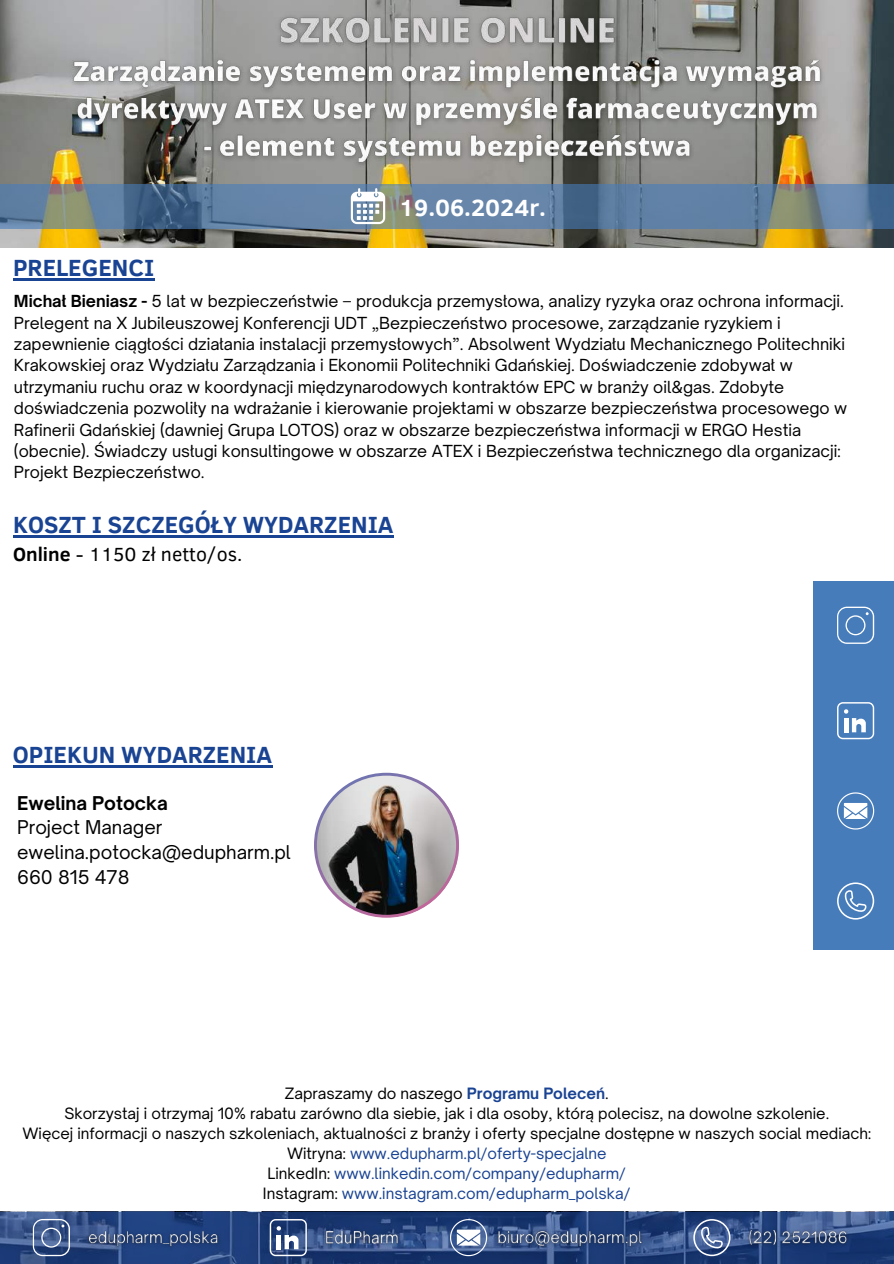
<style>
.page{position:relative;width:894px;height:1264px;background:#fff}
.page>*{position:absolute;margin:0;border:0;box-sizing:border-box;transform-origin:0 0}
.t1{font:700 24px "Clear Sans";color:#194393}
.t2{font:700 24px "Clear Sans";color:#fff}
.t3{font:19.5px "Clear Sans";color:#000}
.t4{font:18.15px/24.8px "Open Sauce One";color:#000}
.t5{font:700 18.15px "Open Sauce One";color:#000}
.t6{font:15.9px/21.3px "Open Sauce One";color:#000}
.t7{font:15px/20px "Open Sauce One";color:#000;text-align:center}
.s1{font-weight:700}
.s2{font-weight:700;color:#194393}
.s3{color:#194393}
</style>
<div class="page">
<svg style="left:0;top:1211px;width:893px;height:52px;background:#27437b"></svg>
<svg style="left:269px;top:1218px;width:38px;height:38px"></svg>
<svg style="left:450px;top:1218px;width:37px;height:38px"></svg>
<svg style="left:693px;top:1218px;width:37px;height:38px"></svg>
<svg style="left:33px;top:1218px;width:37px;height:37px"></svg>
<img style="left:0;top:0;width:893px;height:247px">
<svg style="left:0;top:184px;width:893px;height:44px;background:#627e99"></svg>
<svg style="left:351px;top:188px;width:34px;height:36px"></svg>
<img style="left:314px;top:772px;width:145px;height:145px">
<div style="left:813px;top:581px;width:80px;height:368px;background:#477cbb"></div>
<img style="left:82px;top:1224px;width:142px;height:29px">
<img style="left:318px;top:1223px;width:87px;height:28px">
<img style="left:491px;top:1224px;width:157px;height:29px">
<img style="left:742px;top:1223px;width:111px;height:28px">
<hr style="left:13px;top:535px;width:380px;height:2px;background:#194393">
<hr style="left:13px;top:278px;width:141px;height:2px;background:#194393">
<hr style="left:13px;top:765px;width:259px;height:2px;background:#194393">
<img style="left:63px;top:5px;width:766px;height:169px">
<svg style="left:837px;top:606px;width:36px;height:37px"></svg>
<svg style="left:837px;top:702px;width:36px;height:37px"></svg>
<svg style="left:837px;top:792px;width:36px;height:37px"></svg>
<svg style="left:837px;top:882px;width:36px;height:37px"></svg>
<h1 class="t2" style="left:399px;top:190px;width:148px">19.06.2024r.</h1>
<h1 class="t1" style="left:13px;top:250px;width:143px">PRELEGENCI</h1>
<p class="t6" style="left:14px;top:290px;width:834px"><span class="s1">Michał Bieniasz -</span> 5 lat w bezpieczeństwie – produkcja przemysłowa, analizy ryzyka oraz ochrona informacji.<br>Prelegent na X Jubileuszowej Konferencji UDT „Bezpieczeństwo procesowe, zarządzanie ryzykiem i zapewnienie ciągłości działania instalacji przemysłowych”. Absolwent Wydziału Mechanicznego Politechniki Krakowskiej oraz Wydziału Zarządzania i Ekonomii Politechniki Gdańskiej. Doświadczenie zdobywał w utrzymaniu ruchu oraz w koordynacji międzynarodowych kontraktów EPC w branży oil&amp;gas. Zdobyte doświadczenia pozwoliły na wdrażanie i kierowanie projektami w obszarze bezpieczeństwa procesowego w Rafinerii Gdańskiej (dawniej Grupa LOTOS) oraz w obszarze bezpieczeństwa informacji w ERGO Hestia (obecnie). Świadczy usługi konsultingowe w obszarze ATEX i Bezpieczeństwa technicznego dla organizacji:<br>Projekt Bezpieczeństwo.</p>
<h1 class="t1" style="left:13px;top:507px;width:382px">KOSZT I SZCZEGÓŁY WYDARZENIA</h1>
<p class="t3" style="left:13px;top:540px;width:231px"><span class="s1">Online</span> - 1150 zł netto/os.</p>
<h1 class="t1" style="left:13px;top:737px;width:261px">OPIEKUN WYDARZENIA</h1>
<p class="t5" style="left:17px;top:791px;width:152px">Ewelina Potocka</p>
<p class="t4" style="left:17px;top:815px;width:275px">Project Manager ewelina.potocka@edupharm.pl<br>660 815 478</p>
<p class="t7" style="left:23px;top:1083px;width:849px">Zapraszamy do naszego <span class="s2">Programu Poleceń</span>.<br>Skorzystaj i otrzymaj 10% rabatu zarówno dla siebie, jak i dla osoby, którą polecisz, na dowolne szkolenie.<br>Więcej informacji o naszych szkoleniach, aktualności z branży i oferty specjalne dostępne w naszych social mediach:<br>Witryna: <span class="s3">www.edupharm.pl/oferty-specjalne<br></span>LinkedIn: <span class="s3">www.linkedin.com/company/edupharm/<br></span>Instagram: <span class="s3">www.instagram.com/edupharm_polska/</span></p>
</div>
